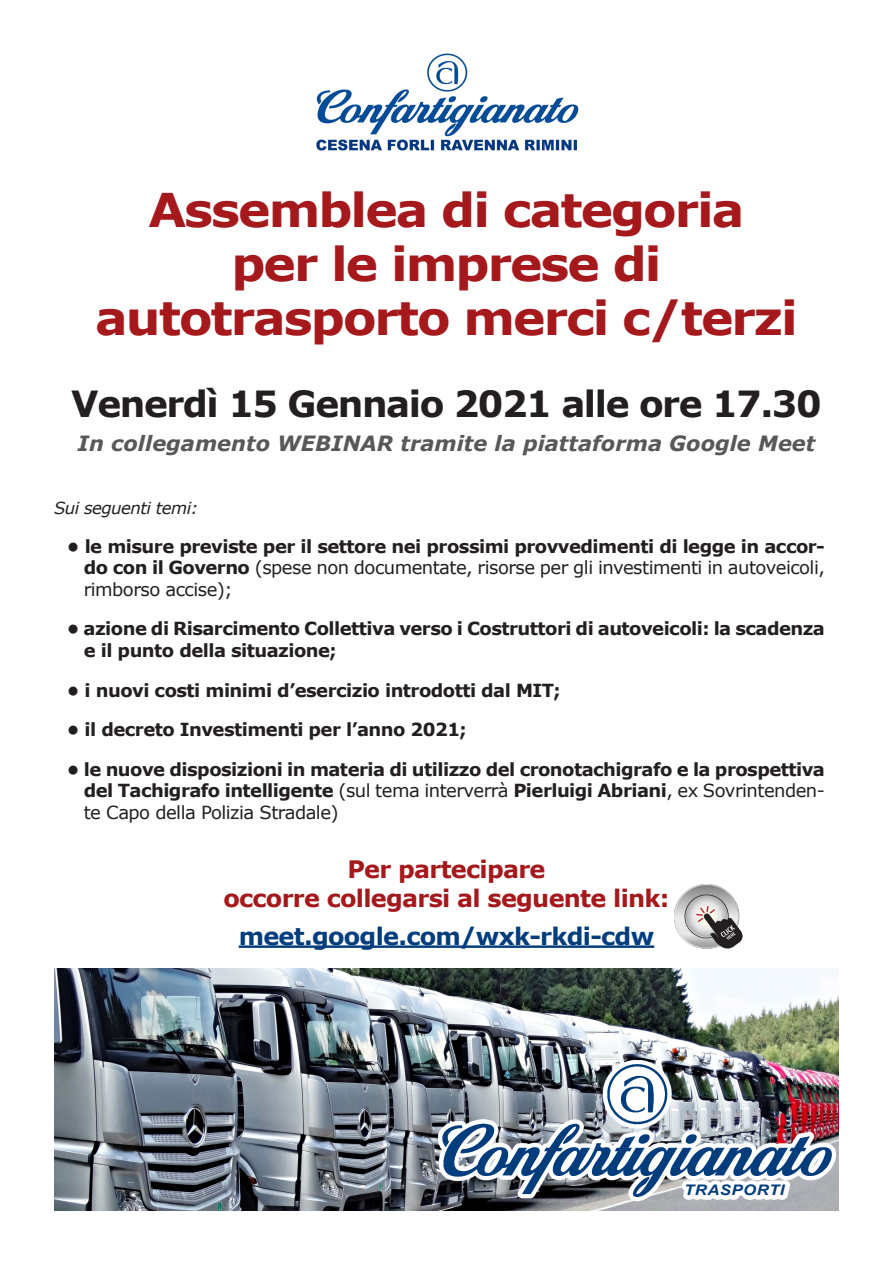
<style>
.page{position:relative;width:893px;height:1263px;background:#fff}
.page>*{position:absolute;margin:0;border:0;box-sizing:border-box;transform-origin:0 0}
.t1{font:700 46.5px "Verdana";letter-spacing:-.04em;color:#a5181b;scale:1.05 1}
.t2{font:700 36px "Verdana";letter-spacing:-.04em;color:#231f20}
.t3{font:700 24px "Verdana";letter-spacing:-.03em;color:#a5181b}
.t4{font:700 24px "Verdana";letter-spacing:-.03em;color:#013d7d}
.t5{font:italic 700 21px "Verdana";color:#57585a}
.t6{font:700 18px/21.6px "Verdana";letter-spacing:-.03em;color:#231f20;text-align:justify}
.t7{font:italic 16.5px "Verdana";letter-spacing:-.03em;color:#231f20}
.t8{font:italic 700 14.55px "Arial";letter-spacing:.03em;color:#013d7d;scale:1.15 1}
.s1{font-weight:400}
</style>
<div class="page">
<img style="left:316px;top:53px;width:263px;height:98px">
<hr style="left:239px;top:945px;width:415px;height:3px;background:#013d7d">
<img style="left:54px;top:968px;width:785px;height:242px">
<svg style="left:438px;top:1060px;width:397px;height:141px"></svg>
<img style="left:442px;top:1049px;width:389px;height:148px">
<img style="left:675px;top:884px;width:68px;height:65px">
<p class="t1" style="left:148px;top:177px;width:569px">Assemblea di categoria</p>
<p class="t1" style="left:231px;top:231px;width:411px">per le imprese di</p>
<p class="t1" style="left:95px;top:285px;width:670px">autotrasporto merci c/terzi</p>
<p class="t2" style="left:71px;top:378px;width:752px">Venerdì 15 Gennaio 2021 alle ore 17.30</p>
<p class="t5" style="left:78px;top:429px;width:739px">In collegamento WEBINAR tramite la piattaforma Google Meet</p>
<p class="t7" style="left:54px;top:497px;width:146px">Sui seguenti temi:</p>
<p class="t6" style="left:84px;top:535px;width:743px;text-indent:-17px">• le misure previste per il settore nei prossimi provvedimenti di legge in accor&shy;do con il Governo <span class="s1">(spese non documentate, risorse per gli investimenti in autoveicoli, rimborso accise);</span></p>
<p class="t6" style="left:84px;top:618px;width:743px;text-indent:-17px">• azione di Risarcimento Collettiva verso i Costruttori di autoveicoli: la scadenza e il punto della situazione;</p>
<p class="t6" style="left:67px;top:679px;width:496px">• i nuovi costi minimi d’esercizio introdotti dal MIT;</p>
<p class="t6" style="left:67px;top:718px;width:402px">• il decreto Investimenti per l’anno 2021;</p>
<p class="t6" style="left:84px;top:758px;width:743px;text-indent:-17px">• le nuove disposizioni in materia di utilizzo del cronotachigrafo e la prospettiva del Tachigrafo intelligente <span class="s1">(sul tema interverrà</span> Pierluigi Abriani<span class="s1">, ex Sovrintenden&shy;te Capo della Polizia Stradale)</span></p>
<p class="t3" style="left:347px;top:853px;width:200px">Per partecipare</p>
<p class="t3" style="left:223px;top:881px;width:448px">occorre collegarsi al seguente link:</p>
<p class="t4" style="left:239px;top:919px;width:417px">meet.google.com/wxk-rkdi-cdw</p>
<p class="t8" style="left:684px;top:1180px;width:89px">TRASPORTI</p>
</div>
